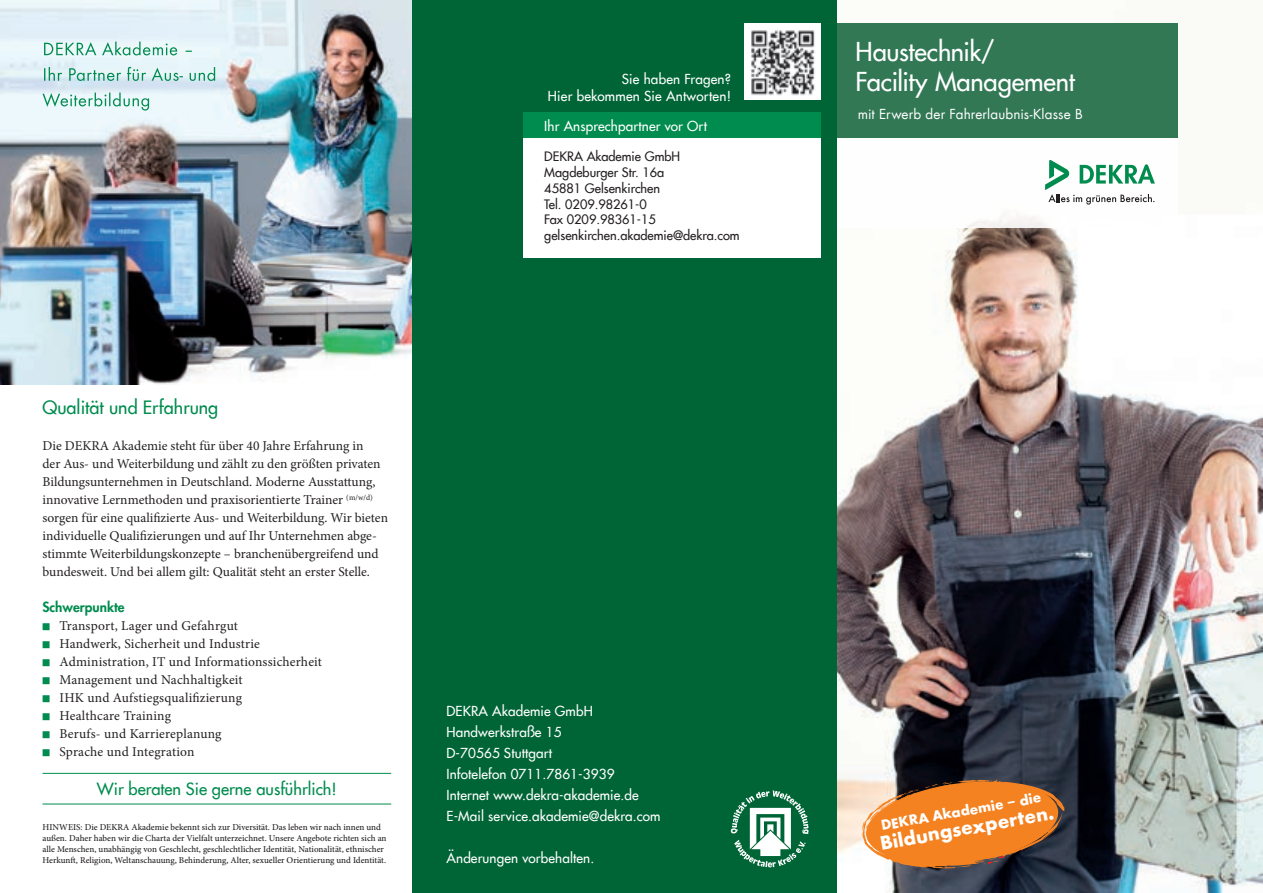
<style>
.page{position:relative;width:1263px;height:893px;background:#fff}
.page>*{position:absolute;margin:0;border:0;box-sizing:border-box;transform-origin:0 0}
.t1{font:500 25.5px/30px "Futura Com";letter-spacing:-.01em;color:#fff}
.t2{font:700 20.4px "Futura TOT";color:#fff}
.t3{font:500 18px "Futura Com";color:#008c4e}
.t4{font:500 16.5px "Futura Com";color:#008c4e}
.t5{font:700 15px "Futura TOT";color:#fff}
.t6{font:13.5px/18px "Minion Pro";color:#231f20}
.t7{font:500 13.5px/21px "Futura Com";letter-spacing:.01em;color:#fff}
.t8{font:13.5px "Futura Com";letter-spacing:.01em;color:#fff}
.t9{font:800 13.5px "Futura Com";color:#008c4e}
.t10{font:500 12.75px/15.8px "Futura Com";color:#231f20}
.t11{font:500 9px/10.8px "Minion Pro";color:#231f20}
</style>
<div class="page">
<hr style="left:43px;top:773px;width:348px;height:1px;background:#008c4e">
<hr style="left:43px;top:804px;width:348px;height:1px;background:#008c4e">
<img style="left:0;top:0;width:412px;height:385px">
<div style="left:412px;top:0;width:426px;height:893px;background:#006536"></div>
<img style="left:838px;top:227px;width:425px;height:666px">
<div style="left:838px;top:23px;width:340px;height:115px;background:#327855"></div>
<div style="left:523px;top:138px;width:298px;height:119px;background:#fff"></div>
<div style="left:523px;top:113px;width:298px;height:25px;background:#008c4e"></div>
<img style="left:744px;top:23px;width:77px;height:77px">
<svg style="left:731px;top:790px;width:78px;height:77px"></svg>
<svg style="left:861px;top:777px;width:204px;height:92px;background:#ca7a38"></svg>
<svg style="left:1045px;top:160px;width:110px;height:45px"></svg>
<svg style="left:43px;top:93px;width:106px;height:18px;background:#bfe2db"></svg>
<svg style="left:44px;top:67px;width:171px;height:14px;background:#b5ddd6"></svg>
<svg style="left:44px;top:42px;width:148px;height:13px;background:#b4ddd1"></svg>
<p class="t7" style="left:548px;top:71px;width:185px;line-height:16.2px;text-align:right">Sie haben Fragen?<br>Hier bekommen Sie Antworten!</p>
<p class="t7" style="left:544px;top:115px;width:164px">Ihr Ansprechpartner vor Ort</p>
<p class="t10" style="left:544px;top:148px;width:197px">DEKRA Akademie GmbH<br>Magdeburger Str. 16a<br>45881 Gelsenkirchen<br>Tel. 0209.98261-0<br>Fax 0209.98361-15 gelsenkirchen.akademie@dekra.com</p>
<h3 class="t3" style="left:43px;top:394px;width:177px">Qualität und Erfahrung</h3>
<p class="t6" style="left:43px;top:437px;width:347px">Die DEKRA Akademie steht für über 40 Jahre Erfahrung in<br>der Aus- und Weiterbildung und zählt zu den größten privaten Bildungsunternehmen in Deutschland. Moderne Ausstattung, innovative Lernmethoden und praxisorientierte Trainer <sup>(m/w/d) </sup>sorgen für eine qualifizierte Aus- und Weiterbildung. Wir bieten individuelle Qualifizierungen und auf Ihr Unternehmen abge&shy;stimmte Weiterbildungskonzepte – branchenübergreifend und bundesweit. Und bei allem gilt: Qualität steht an erster Stelle.</p>
<p class="t9" style="left:43px;top:597px;width:84px">Schwerpunkte</p>
<p class="t6" style="left:60px;top:617px;width:264px">Transport, Lager und Gefahrgut<br>Handwerk, Sicherheit und Industrie<br>Administration, IT und Informationssicherheit<br>Management und Nachhaltigkeit<br>IHK und Aufstiegsqualifizierung<br>Healthcare Training<br>Berufs- und Karriereplanung<br>Sprache und Integration</p>
<p class="t4" style="left:97px;top:777px;width:241px">Wir beraten Sie gerne ausführlich!</p>
<p class="t11" style="left:43px;top:822px;width:346px">HINWEIS: Die DEKRA Akademie bekennt sich zur Diversität. Das leben wir nach innen und außen. Daher haben wir die Charta der Vielfalt unterzeichnet. Unsere Angebote richten sich an alle Menschen, unabhängig von Geschlecht, geschlechtlicher Identität, Nationalität, ethnischer Herkunft, Religion, Weltanschauung, Behinderung, Alter, sexueller Orientierung und Identität.</p>
<p class="t7" style="left:446px;top:700px;width:216px">DEKRA Akademie GmbH<br>Handwerkstraße 15<br>D-70565 Stuttgart<br>Infotelefon 0711.7861-3939<br>Internet www.dekra-akademie.de<br>E-Mail service.akademie@dekra.com</p>
<p class="t7" style="left:446px;top:847px;width:149px">Änderungen vorbehalten.</p>
<h1 class="t1" style="left:855px;top:35px;width:221px">Haustechnik/<br>Facility Management</h1>
<p class="t8" style="left:858px;top:105px;width:227px">mit Erwerb der Fahrerlaubnis-Klasse B</p>
<p class="t5" style="left:879px;top:816px;width:164px;rotate:-10deg">DEKRA Akademie − die</p>
<h2 class="t2" style="left:878px;top:830px;width:178px;rotate:-10deg">Bildungsexperten.</h2>
</div>
